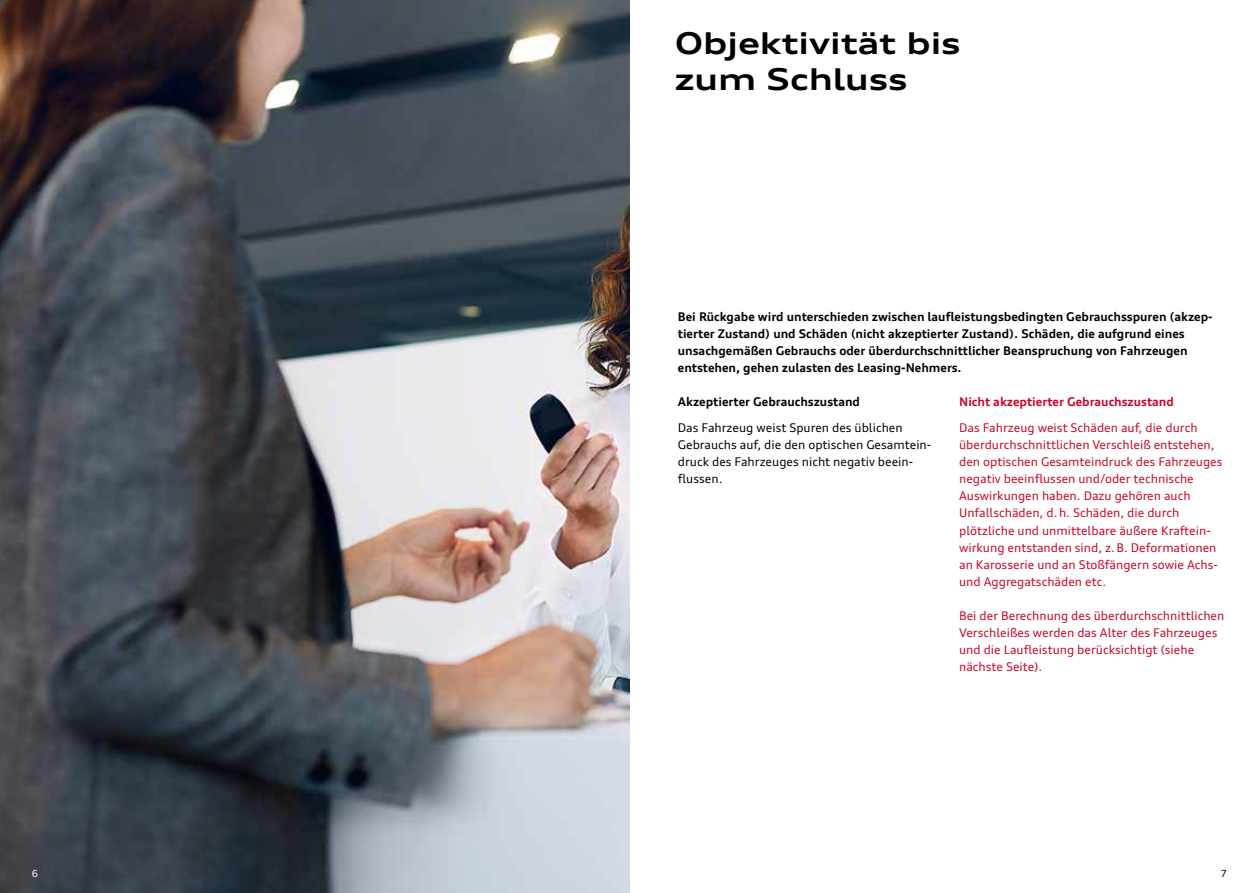
<style>
.page{position:relative;width:1259px;height:893px;background:#fff}
.page>*{position:absolute;margin:0;border:0;box-sizing:border-box;transform-origin:0 0}
.t1{font:700 expanded 30px/36px "Audi Type";color:#000}
.t2{font:12px/17.1px "Audi Type";color:#c90526}
.t3{font:700 12px/17.1px "Audi Type";color:#000}
.t4{font:12px/17.1px "Audi Type";color:#000}
.t5{font:700 12px "Audi Type";color:#c90526}
.t6{font:9.75px "Audi Type";color:#fff}
.t7{font:9.75px "Audi Type";color:#000}
</style>
<div class="page">
<img style="left:0;top:0;width:629px;height:893px">
<h1 class="t1" style="left:674px;top:25px;width:287px">Objektivität bis zum Schluss</h1>
<p class="t3" style="left:678px;top:308px;width:536px">Bei Rückgabe wird unterschieden zwischen laufleistungsbedingten Gebrauchsspuren (akzep&shy;tierter Zustand) und Schäden (nicht akzeptierter Zustand). Schäden, die aufgrund eines unsachgemäßen Gebrauchs oder überdurchschnittlicher Beanspruchung von Fahrzeugen entstehen, gehen zulasten des Leasing-Nehmers.</p>
<p class="t3" style="left:678px;top:393px;width:184px">Akzeptierter Gebrauchszustand</p>
<p class="t4" style="left:678px;top:419px;width:255px">Das Fahrzeug weist Spuren des üblichen Gebrauchs auf, die den optischen Gesamtein&shy;druck des Fahrzeuges nicht negativ beein&shy;flussen.</p>
<p class="t5" style="left:959px;top:395px;width:216px">Nicht akzeptierter Gebrauchszustand</p>
<p class="t2" style="left:959px;top:419px;width:265px">Das Fahrzeug weist Schäden auf, die durch überdurchschnittlichen Verschleiß entstehen, den optischen Gesamteindruck des Fahrzeuges negativ beeinflussen und/oder technische Auswirkungen haben. Dazu gehören auch Unfallschäden, d.h. Schäden, die durch plötzliche und unmittelbare äußere Kraftein&shy;wirkung entstanden sind, z.B. Deformationen an Karosserie und an Stoßfängern sowie Achs&shy;und Aggregatschäden etc.</p>
<p class="t2" style="left:959px;top:607px;width:267px">Bei der Berechnung des überdurchschnittlichen Verschleißes werden das Alter des Fahrzeuges und die Laufleistung berücksichtigt (siehe nächste Seite).</p>
<p class="t6" style="left:32px;top:867px;width:8px">6</p>
<p class="t7" style="left:1221px;top:867px;width:8px">7</p>
</div>
